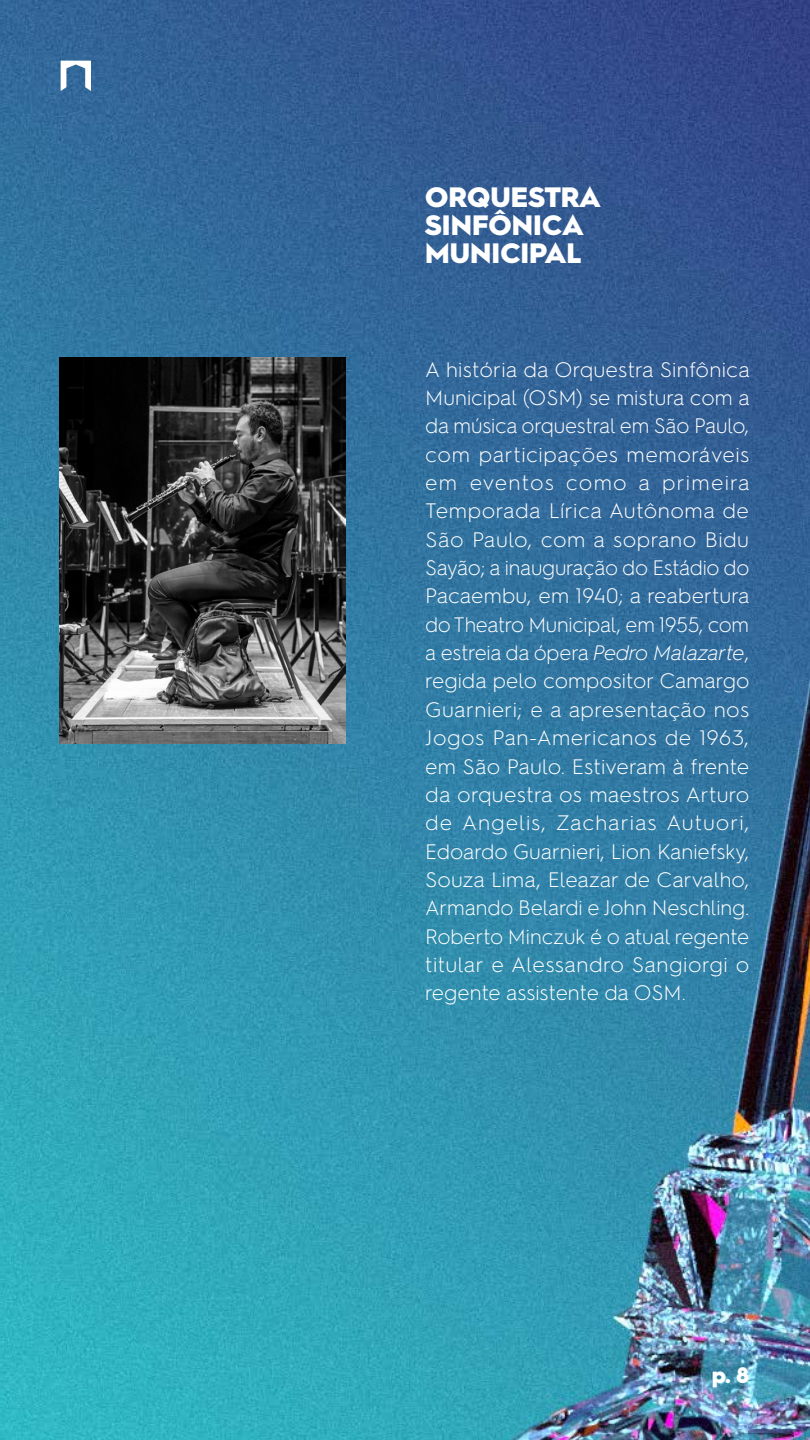
<style>
.page{position:relative;width:810px;height:1440px;background:#fff}
.page>*{position:absolute;margin:0;border:0;box-sizing:border-box;transform-origin:0 0}
.t1{font:900 28.12px/28.3px "Hurme Geometric Sans 2";color:#fff}
.t2{font:900 22.5px "Hurme Geometric Sans 2";color:#fff}
.t3{font:300 21px/28.3px "Hurme Geometric Sans 2";color:#fff;text-align:justify}
.s1{font-style:italic}
</style>
<div class="page">
<img style="left:0;top:0;width:810px;height:1440px">
<img style="left:60px;top:358px;width:285px;height:386px">
<svg style="left:61px;top:61px;width:30px;height:30px"></svg>
<h1 class="t1" style="left:425px;top:181px;width:177px">ORQUESTRA<br>SINFÔNICA<br>MUNICIPAL</h1>
<p class="t3" style="left:425px;top:354px;width:326px">A história da Orquestra Sinfônica Municipal (OSM) se mistura com a da música orquestral em São Paulo, com participações memoráveis em eventos como a primeira Temporada Lírica Autônoma de São Paulo, com a soprano Bidu Sayão; a inauguração do Estádio do Pacaembu, em 1940; a reabertura do Theatro Municipal, em 1955, com a estreia da ópera <span class="s1">Pedro Malazarte</span>, regida pelo compositor Camargo Guarnieri; e a apresentação nos Jogos Pan-Americanos de 1963, em São Paulo. Estiveram à frente da orquestra os maestros Arturo de Angelis, Zacharias Autuori, Edoardo Guarnieri, Lion Kaniefsky, Souza Lima, Eleazar de Carvalho, Armando Belardi e John Neschling.<br>Roberto Minczuk é o atual regente titular e Alessandro Sangiorgi o regente assistente da OSM.</p>
<p class="t2" style="left:712px;top:1359px;width:39px">p. 8</p>
</div>
